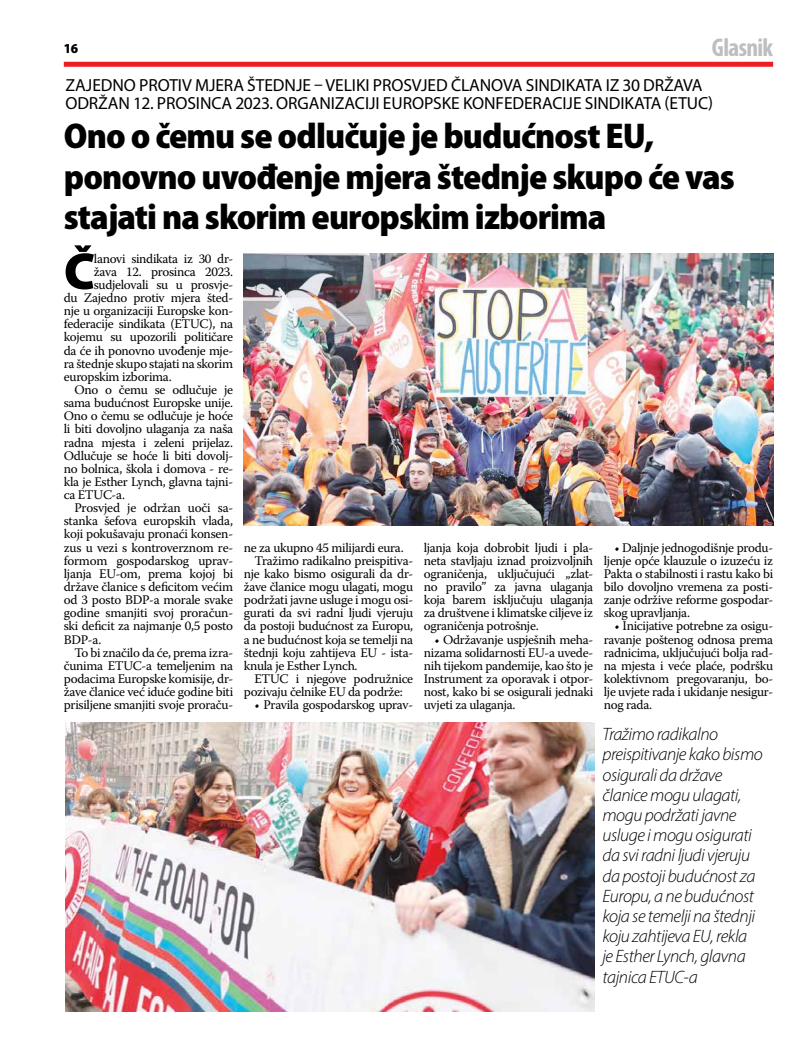
<style>
.page{position:relative;width:798px;height:1053px;background:#fff}
.page>*{position:absolute;margin:0;border:0;box-sizing:border-box;transform-origin:0 0}
.t1{font:900 52.12px "Myriad Pro";color:#000}
.t2{font:900 semi-condensed 35.88px/40.4px "Myriad Pro";letter-spacing:-.025em;color:#000}
.t3{font:700 condensed 25.62px "Myriad Pro";letter-spacing:-.025em;color:#bcbec0}
.t4{font:italic 300 18px/20.1px "Myriad Pro";letter-spacing:-.025em;color:#000}
.t5{font:17.5px/17.5px "Myriad Pro";letter-spacing:-.005em;color:#000}
.t6{font:900 semi-condensed 13.75px "Myriad Pro";color:#000}
.t7{font:13.12px/13.1px "Warnock Pro";letter-spacing:-.025em;color:#000;text-align:justify}
</style>
<div class="page">
<div style="left:64px;top:62px;width:708px;height:5px;background:#ed1d24"></div>
<img style="left:244px;top:253px;width:528px;height:272px">
<img style="left:65px;top:722px;width:529px;height:289px">
<p class="t6" style="left:64px;top:39px;width:16px">16</p>
<h3 class="t3" style="left:711px;top:32px;width:63px">Glasnik</h3>
<h3 class="t5" style="left:65px;top:76px;width:649px">ZAJEDNO PROTIV MJERA ŠTEDNJE – VELIKI PROSVJED ČLANOVA SINDIKATA IZ 30 DRŽAVA<br>ODRŽAN 12. PROSINCA 2023. ORGANIZACIJI EUROPSKE KONFEDERACIJE SINDIKATA (ETUC)</h3>
<h2 class="t2" style="left:64px;top:115px;width:672px">Ono o čemu se odlučuje je budućnost EU, ponovno uvođenje mjera štednje skupo će vas stajati na skorim europskim izborima</h2>
<h1 class="t1" style="left:64px;top:236px;width:33px">Č</h1>
<p class="t7" style="left:94px;top:251px;width:141px">lanovi sindikata iz 30 dr-</p>
<p class="t7" style="left:94px;top:265px;width:141px">žava 12. prosinca 2023.</p>
<p class="t7" style="left:94px;top:278px;width:141px">sudjelovali su u prosvje-</p>
<p class="t7" style="left:64px;top:291px;width:171px">du Zajedno protiv mjera šted-</p>
<p class="t7" style="left:64px;top:304px;width:171px">nje u organizaciji Europske kon-</p>
<p class="t7" style="left:64px;top:317px;width:171px">federacije sindikata (ETUC), na</p>
<p class="t7" style="left:64px;top:330px;width:171px">kojemu su upozorili političare</p>
<p class="t7" style="left:64px;top:343px;width:171px">da će ih ponovno uvođenje mje-</p>
<p class="t7" style="left:64px;top:356px;width:171px">ra štednje skupo stajati na skorim</p>
<p class="t7" style="left:64px;top:370px;width:109px">europskim izborima.</p>
<p class="t7" style="left:74px;top:383px;width:160px">Ono o čemu se odlučuje je</p>
<p class="t7" style="left:64px;top:396px;width:171px">sama budućnost Europske unije.</p>
<p class="t7" style="left:64px;top:409px;width:171px">Ono o čemu se odlučuje je hoće</p>
<p class="t7" style="left:64px;top:422px;width:171px">li biti dovoljno ulaganja za naša</p>
<p class="t7" style="left:64px;top:435px;width:171px">radna mjesta i zeleni prijelaz.</p>
<p class="t7" style="left:64px;top:448px;width:171px">Odlučuje se hoće li biti dovolj-</p>
<p class="t7" style="left:64px;top:461px;width:171px">no bolnica, škola i domova - re-</p>
<p class="t7" style="left:64px;top:475px;width:171px">kla je Esther Lynch, glavna tajni-</p>
<p class="t7" style="left:64px;top:488px;width:63px">ca ETUC-a.</p>
<p class="t7" style="left:74px;top:501px;width:160px">Prosvjed je održan uoči sa-</p>
<p class="t7" style="left:64px;top:514px;width:171px">stanka šefova europskih vlada,</p>
<p class="t7" style="left:64px;top:527px;width:171px">koji pokušavaju pronaći konsen-</p>
<p class="t7" style="left:64px;top:540px;width:171px">zus u vezi s kontroverznom re-</p>
<p class="t7" style="left:64px;top:553px;width:171px">formom gospodarskog uprav-</p>
<p class="t7" style="left:64px;top:566px;width:171px">ljanja EU-om, prema kojoj bi</p>
<p class="t7" style="left:64px;top:580px;width:171px">države članice s deficitom većim</p>
<p class="t7" style="left:64px;top:593px;width:171px">od 3 posto BDP-a morale svake</p>
<p class="t7" style="left:64px;top:606px;width:171px">godine smanjiti svoj proračun-</p>
<p class="t7" style="left:64px;top:619px;width:171px">ski deficit za najmanje 0,5 posto</p>
<p class="t7" style="left:64px;top:632px;width:39px">BDP-a.</p>
<p class="t7" style="left:74px;top:645px;width:160px">To bi značilo da će, prema izra-</p>
<p class="t7" style="left:64px;top:658px;width:171px">čunima ETUC-a temeljenim na</p>
<p class="t7" style="left:64px;top:671px;width:171px">podacima Europske komisije, dr-</p>
<p class="t7" style="left:64px;top:685px;width:171px">žave članice već iduće godine biti</p>
<p class="t7" style="left:64px;top:698px;width:171px">prisiljene smanjiti svoje proraču-</p>
<p class="t7" style="left:244px;top:540px;width:161px">ne za ukupno 45 milijardi eura.</p>
<p class="t7" style="left:254px;top:553px;width:160px">Tražimo radikalno preispitiva-</p>
<p class="t7" style="left:244px;top:566px;width:171px">nje kako bismo osigurali da dr-</p>
<p class="t7" style="left:244px;top:580px;width:171px">žave članice mogu ulagati, mogu</p>
<p class="t7" style="left:244px;top:593px;width:171px">podržati javne usluge i mogu osi-</p>
<p class="t7" style="left:244px;top:606px;width:171px">gurati da svi radni ljudi vjeruju</p>
<p class="t7" style="left:244px;top:619px;width:171px">da postoji budućnost za Europu,</p>
<p class="t7" style="left:244px;top:632px;width:171px">a ne budućnost koja se temelji na</p>
<p class="t7" style="left:244px;top:645px;width:171px">štednji koju zahtijeva EU - ista-</p>
<p class="t7" style="left:244px;top:658px;width:115px">knula je Esther Lynch.</p>
<p class="t7" style="left:254px;top:671px;width:160px">ETUC i njegove podružnice</p>
<p class="t7" style="left:244px;top:685px;width:160px">pozivaju čelnike EU da podrže:</p>
<p class="t7" style="left:254px;top:698px;width:160px">• Pravila gospodarskog uprav-</p>
<p class="t7" style="left:423px;top:540px;width:171px">ljanja koja dobrobit ljudi i pla&shy;neta stavljaju iznad proizvoljnih ograničenja, uključujući „zlat&shy;no pravilo” za javna ulaganja koja barem isključuju ulaganja za društvene i klimatske ciljeve iz ograničenja potrošnje.</p>
<p class="t7" style="left:423px;top:632px;width:171px;text-indent:11px">• Održavanje uspješnih meha&shy;nizama solidarnosti EU-a uvede&shy;nih tijekom pandemije, kao što je Instrument za oporavak i otpor&shy;nost, kako bi se osigurali jednaki uvjeti za ulaganja.</p>
<p class="t7" style="left:603px;top:540px;width:171px;text-indent:11px">• Daljnje jednogodišnje produ&shy;ljenje opće klauzule o izuzeću iz Pakta o stabilnosti i rastu kako bi bilo dovoljno vremena za posti&shy;zanje održive reforme gospodar&shy;skog upravljanja.</p>
<p class="t7" style="left:603px;top:619px;width:171px;text-indent:11px">• Inicijative potrebne za osigu&shy;ravanje poštenog odnosa prema radnicima, uključujući bolja rad&shy;na mjesta i veće plaće, podršku kolektivnom pregovaranju, bo&shy;lje uvjete rada i ukidanje nesigur&shy;nog rada.</p>
<p class="t4" style="left:602px;top:724px;width:162px">Tražimo radikalno preispitivanje kako bismo osigurali da države članice mogu ulagati, mogu podržati javne usluge i mogu osigurati da svi radni ljudi vjeruju da postoji budućnost za<br>Europu, a ne budućnost koja se temelji na štednji koju zahtijeva EU, rekla<br>je Esther Lynch, glavna tajnica ETUC-a</p>
</div>
